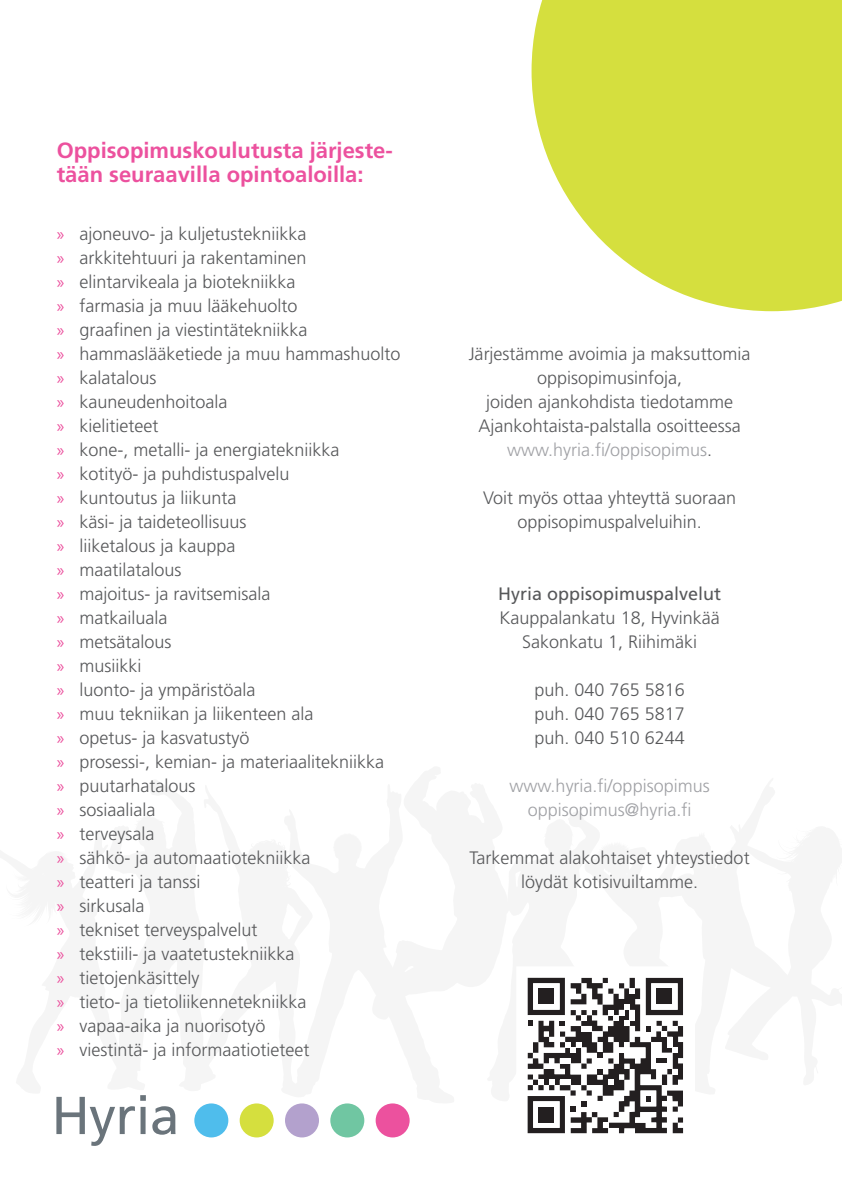
<style>
.page{position:relative;width:842px;height:1191px;background:#fff}
.page>*{position:absolute;margin:0;border:0;box-sizing:border-box;transform-origin:0 0}
.t1{font:700 22px/24px "Frutiger LT";color:#ec519e}
.Yhteystiedot{font:300 18px/24px "Frutiger LT";color:#57585a;text-align:center}
.Leipäteksti{font:300 18px "Frutiger LT";color:#57585a}
.Yhteystiedot-2{font:300 18px "Frutiger LT";color:#a0a1a5}
.Leipäteksti-2{font:300 18px "Frutiger LT";color:#a0a1a5}
.Yhteystiedot-3{font:18px "Frutiger LT";color:#57585a}
.s1{font-family:"Myriad Pro";font-weight:400;color:#ec519e}
.s2{color:#57585a}
</style>
<div class="page">
<svg style="left:56px;top:1095px;width:148px;height:50px"></svg>
<div style="left:330px;top:1103px;width:34px;height:34px;background:#70c6a2;border-radius:50%"></div>
<div style="left:285px;top:1103px;width:34px;height:34px;background:#b3a1cd;border-radius:50%"></div>
<div style="left:240px;top:1103px;width:34px;height:34px;background:#d5df3e;border-radius:50%"></div>
<div style="left:194px;top:1103px;width:34px;height:34px;background:#4fbdec;border-radius:50%"></div>
<svg style="left:531px;top:0;width:311px;height:311px;background:#dae358"></svg>
<svg style="left:375px;top:977px;width:309px;height:161px"></svg>
<div style="left:538px;top:988px;width:16px;height:16px;background:#231f20"></div>
<div style="left:538px;top:1106px;width:16px;height:16px;background:#231f20"></div>
<div style="left:657px;top:988px;width:15px;height:16px;background:#231f20"></div>
<p class="t1" style="left:57px;top:139px;width:338px">Oppisopimuskoulutusta järjeste&shy;tään seuraavilla opintoaloilla:</p>
<p class="Yhteystiedot" style="left:57px;top:222px;width:251px"><span class="s1">»</span> ajoneuvo- ja kuljetustekniikka</p>
<p class="Yhteystiedot" style="left:57px;top:246px;width:251px"><span class="s1">»</span> arkkitehtuuri ja rakentaminen</p>
<p class="Yhteystiedot" style="left:57px;top:270px;width:240px"><span class="s1">»</span> elintarvikeala ja biotekniikka</p>
<p class="Yhteystiedot" style="left:57px;top:294px;width:242px"><span class="s1">»</span> farmasia ja muu lääkehuolto</p>
<p class="Yhteystiedot" style="left:57px;top:318px;width:252px"><span class="s1">»</span> graafinen ja viestintätekniikka</p>
<p class="Yhteystiedot" style="left:57px;top:342px;width:345px"><span class="s1">»</span> hammaslääketiede ja muu hammashuolto</p>
<p class="Yhteystiedot" style="left:57px;top:366px;width:101px"><span class="s1">»</span> kalatalous</p>
<p class="Yhteystiedot" style="left:57px;top:390px;width:172px"><span class="s1">»</span> kauneudenhoitoala</p>
<p class="Yhteystiedot" style="left:57px;top:414px;width:103px"><span class="s1">»</span> kielitieteet</p>
<p class="Yhteystiedot" style="left:57px;top:438px;width:284px"><span class="s1">»</span> kone-, metalli- ja energiatekniikka</p>
<p class="Yhteystiedot" style="left:57px;top:462px;width:234px"><span class="s1">»</span> kotityö- ja puhdistuspalvelu</p>
<p class="Yhteystiedot" style="left:57px;top:486px;width:181px"><span class="s1">»</span> kuntoutus ja liikunta</p>
<p class="Yhteystiedot" style="left:57px;top:510px;width:191px"><span class="s1">»</span> käsi- ja taideteollisuus</p>
<p class="Yhteystiedot" style="left:57px;top:534px;width:180px"><span class="s1">»</span> liiketalous ja kauppa</p>
<p class="Yhteystiedot" style="left:57px;top:558px;width:126px"><span class="s1">»</span> maatilatalous</p>
<p class="Yhteystiedot" style="left:57px;top:582px;width:215px"><span class="s1">»</span> majoitus- ja ravitsemisala</p>
<p class="Yhteystiedot" style="left:57px;top:606px;width:112px"><span class="s1">»</span> matkailuala</p>
<p class="Yhteystiedot" style="left:57px;top:630px;width:116px"><span class="s1">»</span> metsätalous</p>
<p class="Yhteystiedot" style="left:57px;top:654px;width:86px"><span class="s1">»</span> musiikki</p>
<p class="Yhteystiedot" style="left:57px;top:678px;width:200px"><span class="s1">»</span> luonto- ja ympäristöala</p>
<p class="Yhteystiedot" style="left:57px;top:702px;width:258px"><span class="s1">»</span> muu tekniikan ja liikenteen ala</p>
<p class="Yhteystiedot" style="left:57px;top:726px;width:194px"><span class="s1">»</span> opetus- ja kasvatustyö</p>
<p class="Yhteystiedot" style="left:57px;top:750px;width:329px"><span class="s1">»</span> prosessi-, kemian- ja materiaalitekniikka</p>
<p class="Yhteystiedot" style="left:57px;top:774px;width:140px"><span class="s1">»</span> puutarhatalous</p>
<p class="Yhteystiedot" style="left:57px;top:798px;width:100px"><span class="s1">»</span> sosiaaliala</p>
<p class="Yhteystiedot" style="left:57px;top:822px;width:99px"><span class="s1">»</span> terveysala</p>
<p class="Yhteystiedot" style="left:57px;top:846px;width:255px"><span class="s1">»</span> sähkö- ja automaatiotekniikka</p>
<p class="Yhteystiedot" style="left:57px;top:870px;width:145px"><span class="s1">»</span> teatteri ja tanssi</p>
<p class="Yhteystiedot" style="left:57px;top:894px;width:89px"><span class="s1">»</span> sirkusala</p>
<p class="Yhteystiedot" style="left:57px;top:918px;width:202px"><span class="s1">»</span> tekniset terveyspalvelut</p>
<p class="Yhteystiedot" style="left:57px;top:942px;width:239px"><span class="s1">»</span> tekstiili- ja vaatetustekniikka</p>
<p class="Yhteystiedot" style="left:57px;top:966px;width:144px"><span class="s1">»</span> tietojenkäsittely</p>
<p class="Yhteystiedot" style="left:57px;top:990px;width:251px"><span class="s1">»</span> tieto- ja tietoliikennetekniikka</p>
<p class="Yhteystiedot" style="left:57px;top:1014px;width:210px"><span class="s1">»</span> vapaa-aika ja nuorisotyö</p>
<p class="Yhteystiedot" style="left:57px;top:1038px;width:254px"><span class="s1">»</span> viestintä- ja informaatiotieteet</p>
<p class="Leipäteksti" style="left:469px;top:344px;width:283px">Järjestämme avoimia ja maksuttomia</p>
<p class="Leipäteksti" style="left:537px;top:368px;width:147px">oppisopimusinfoja,</p>
<p class="Leipäteksti" style="left:486px;top:392px;width:249px">joiden ajankohdista tiedotamme</p>
<p class="Leipäteksti" style="left:479px;top:416px;width:264px">Ajankohtaista-palstalla osoitteessa</p>
<p class="Leipäteksti-2" style="left:507px;top:440px;width:207px">www.hyria.fi/oppisopimus<span class="s2">.</span></p>
<p class="Leipäteksti" style="left:483px;top:488px;width:255px">Voit myös ottaa yhteyttä suoraan</p>
<p class="Leipäteksti" style="left:518px;top:512px;width:186px">oppisopimuspalveluihin.</p>
<p class="Yhteystiedot-3" style="left:498px;top:583px;width:225px">Hyria oppisopimuspalvelut</p>
<p class="Yhteystiedot" style="left:500px;top:606px;width:222px">Kauppalankatu 18, Hyvinkää<br>Sakonkatu 1, Riihimäki</p>
<p class="Yhteystiedot" style="left:535px;top:678px;width:152px">puh. 040 765 5816</p>
<p class="Yhteystiedot" style="left:535px;top:702px;width:152px">puh. 040 765 5817</p>
<p class="Yhteystiedot" style="left:535px;top:726px;width:152px">puh. 040 510 6244</p>
<p class="Yhteystiedot-2" style="left:510px;top:776px;width:202px">www.hyria.fi/oppisopimus</p>
<p class="Yhteystiedot-2" style="left:528px;top:800px;width:165px">oppisopimus@hyria.fi</p>
<p class="Yhteystiedot" style="left:470px;top:846px;width:281px">Tarkemmat alakohtaiset yhteystiedot löydät kotisivuiltamme.</p>
</div>
